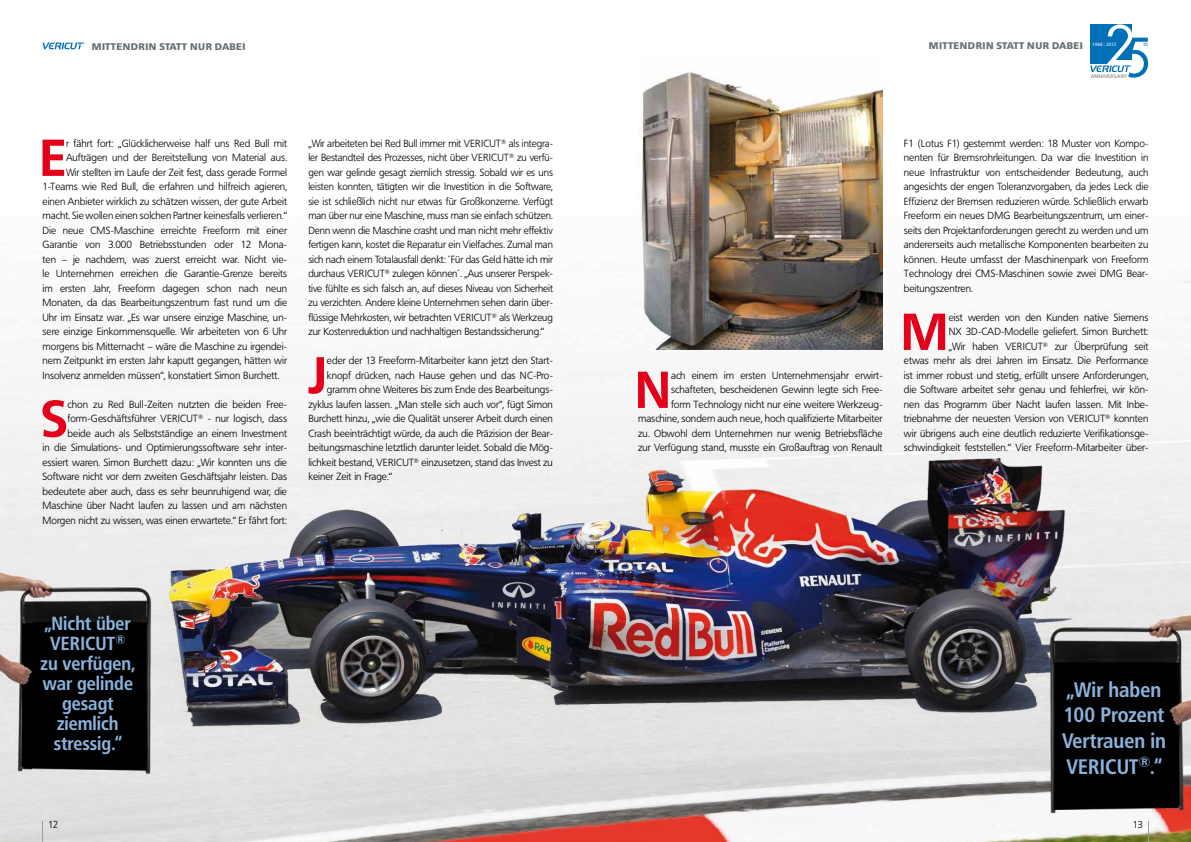
<style>
.page{position:relative;width:1191px;height:842px;background:#fff}
.page>*{position:absolute;margin:0;border:0;box-sizing:border-box;transform-origin:0 0}
.t1{font:700 51.3px "Frutiger BQ";color:#e2001a}
.t2{font:700 20.7px/25.6px "Frutiger Condensed BQ";color:#8ab2db}
.t3{font:700 18.7px/20px "Frutiger Condensed BQ";color:#8ab2db;text-align:center}
.t4{font:300 10.3px/14.5px "Frutiger BQ";color:#000;text-align:right}
.t5{font:300 10px "Frutiger BQ";color:#000}
.t6{font:900 9.6px "Frutiger BQ";letter-spacing:.03em;color:#677175}
.t7{font:5.3px "Myriad Pro";letter-spacing:.02em;color:#707172;scale:1.11 1}
.t8{font:5px "Myriad Pro";color:#fff}
.t9{font:5px "Myriad Pro";color:#0071b9}
</style>
<div class="page">
<img style="left:0;top:216px;width:665px;height:346px">
<img style="left:876px;top:215px;width:315px;height:382px">
<img style="left:665px;top:374px;width:211px;height:468px">
<img style="left:140px;top:562px;width:526px;height:280px">
<img style="left:875px;top:597px;width:175px;height:245px">
<img style="left:1050px;top:820px;width:141px;height:22px">
<svg style="left:1148px;top:820px;width:1px;height:22px"></svg>
<svg style="left:43px;top:43px;width:42px;height:6px"></svg>
<img style="left:639px;top:72px;width:243px;height:278px">
<svg style="left:1090px;top:24px;width:58px;height:54px"></svg>
<img style="left:0;top:557px;width:165px;height:224px">
<img style="left:1036px;top:596px;width:155px;height:224px">
<svg style="left:42px;top:820px;width:1px;height:22px"></svg>
<p class="t6" style="left:92px;top:41px;width:155px">MITTENDRIN STATT NUR DABEI</p>
<p class="t6" style="left:929px;top:40px;width:155px">MITTENDRIN STATT NUR DABEI</p>
<p class="t8" style="left:1092px;top:41px;width:26px">1988 : 2013</p>
<p class="t9" style="left:1143px;top:41px;width:6px">th</p>
<p class="t7" style="left:1090px;top:73px;width:34px">ANNIVERSARY</p>
<h1 class="t1" style="left:39px;top:127px;width:28px">E</h1>
<p class="t4" style="left:66px;top:136px;width:223px">r fährt fort: „Glücklicherweise half uns Red Bull mit</p>
<p class="t4" style="left:66px;top:151px;width:223px">Aufträgen und der Bereitstellung von Material aus.</p>
<p class="t4" style="left:66px;top:165px;width:223px">Wir stellten im Laufe der Zeit fest, dass gerade Formel</p>
<p class="t4" style="left:43px;top:180px;width:246px">1-Teams wie Red Bull, die erfahren und hilfreich agieren,</p>
<p class="t4" style="left:43px;top:194px;width:246px">einen Anbieter wirklich zu schätzen wissen, der gute Arbeit</p>
<p class="t4" style="left:43px;top:209px;width:246px">macht. Sie wollen einen solchen Partner keinesfalls verlieren.“</p>
<p class="t4" style="left:43px;top:223px;width:246px">Die neue CMS-Maschine erreichte Freeform mit einer</p>
<p class="t4" style="left:43px;top:238px;width:246px">Garantie von 3.000 Betriebsstunden oder 12 Mona-</p>
<p class="t4" style="left:43px;top:252px;width:246px">ten – je nachdem, was zuerst erreicht war. Nicht vie-</p>
<p class="t4" style="left:43px;top:267px;width:246px">le Unternehmen erreichen die Garantie-Grenze bereits</p>
<p class="t4" style="left:43px;top:281px;width:246px">im ersten Jahr, Freeform dagegen schon nach neun</p>
<p class="t4" style="left:43px;top:296px;width:246px">Monaten, da das Bearbeitungszentrum fast rund um die</p>
<p class="t4" style="left:43px;top:310px;width:246px">Uhr im Einsatz war. „Es war unsere einzige Maschine, un-</p>
<p class="t4" style="left:43px;top:325px;width:246px">sere einzige Einkommensquelle. Wir arbeiteten von 6 Uhr</p>
<p class="t4" style="left:43px;top:339px;width:246px">morgens bis Mitternacht – wäre die Maschine zu irgendei-</p>
<p class="t4" style="left:43px;top:354px;width:246px">nem Zeitpunkt im ersten Jahr kaputt gegangen, hätten wir</p>
<p class="t4" style="left:43px;top:368px;width:238px">Insolvenz anmelden müssen“, konstatiert Simon Burchett.</p>
<h1 class="t1" style="left:41px;top:388px;width:28px">S</h1>
<p class="t4" style="left:43px;top:397px;width:246px">chon zu Red Bull-Zeiten nutzten die beiden Free&shy;form-Geschäftsführer VERICUT<sup>®</sup> - nur logisch, dass beide auch als Selbstständige an einem Investment<br>in die Simulations- und Optimierungssoftware sehr inter&shy;essiert waren. Simon Burchett dazu: „Wir konnten uns die Software nicht vor dem zweiten Geschäftsjahr leisten. Das bedeutete aber auch, dass es sehr beunruhigend war, die Maschine über Nacht laufen zu lassen und am nächsten Morgen nicht zu wissen, was einen erwartete.“ Er fährt fort:</p>
<p class="t4" style="left:308px;top:136px;width:246px;text-align:justify">„Wir arbeiteten bei Red Bull immer mit VERICUT<sup>®</sup> als integra&shy;ler Bestandteil des Prozesses, nicht über VERICUT<sup>®</sup> zu verfü&shy;gen war gelinde gesagt ziemlich stressig. Sobald wir es uns leisten konnten, tätigten wir die Investition in die Software, sie ist schließlich nicht nur etwas für Großkonzerne. Verfügt man über nur eine Maschine, muss man sie einfach schützen.<br>Denn wenn die Maschine crasht und man nicht mehr effektiv fertigen kann, kostet die Reparatur ein Vielfaches. Zumal man sich nach einem Totalausfall denkt: ´Für das Geld hätte ich mir durchaus VERICUT<sup>®</sup> zulegen können´. „Aus unserer Perspek&shy;tive fühlte es sich falsch an, auf dieses Niveau von Sicherheit zu verzichten. Andere kleine Unternehmen sehen darin über&shy;flüssige Mehrkosten, wir betrachten VERICUT<sup>®</sup> als Werkzeug zur Kostenreduktion und nachhaltigen Bestandssicherung.“</p>
<h1 class="t1" style="left:308px;top:345px;width:21px">J</h1>
<p class="t4" style="left:327px;top:354px;width:227px">eder der 13 Freeform-Mitarbeiter kann jetzt den Start-</p>
<p class="t4" style="left:327px;top:368px;width:227px">knopf drücken, nach Hause gehen und das NC-Pro-</p>
<p class="t4" style="left:327px;top:383px;width:227px">gramm ohne Weiteres bis zum Ende des Bearbeitungs-</p>
<p class="t4" style="left:308px;top:397px;width:246px">zyklus laufen lassen. „Man stelle sich auch vor“, fügt Simon</p>
<p class="t4" style="left:308px;top:412px;width:246px">Burchett hinzu, „wie die Qualität unserer Arbeit durch einen</p>
<p class="t4" style="left:308px;top:426px;width:246px">Crash beeinträchtigt würde, da auch die Präzision der Bear-</p>
<p class="t4" style="left:308px;top:441px;width:246px">beitungsmaschine letztlich darunter leidet. Sobald die Mög-</p>
<p class="t4" style="left:308px;top:455px;width:246px">lichkeit bestand, VERICUT<sup>®</sup> einzusetzen, stand das Invest zu</p>
<p class="t4" style="left:308px;top:470px;width:85px">keiner Zeit in Frage.“</p>
<h3 class="t3" style="left:41px;top:614px;width:96px">„Nicht über<br>VERICUT<sup>® </sup>zu verfügen, war gelinde gesagt ziemlich stressig.“</h3>
<p class="t5" style="left:48px;top:818px;width:12px">12</p>
<p class="t4" style="left:638px;top:368px;width:246px">ach einem im ersten Unternehmensjahr erwirt&shy;schafteten, bescheidenen Gewinn legte sich Free-<br>form Technology nicht nur eine weitere Werkzeug&shy;maschine, sondern auch neue, hoch qualifizierte Mitarbeiter zu. Obwohl dem Unternehmen nur wenig Betriebsfläche zur Verfügung stand, musste ein Großauftrag von Renault</p>
<h1 class="t1" style="left:635px;top:359px;width:38px">N</h1>
<p class="t4" style="left:904px;top:136px;width:246px;text-align:justify">F1 (Lotus F1) gestemmt werden: 18 Muster von Kompo&shy;nenten für Bremsrohrleitungen. Da war die Investition in neue Infrastruktur von entscheidender Bedeutung, auch angesichts der engen Toleranzvorgaben, da jedes Leck die Effizienz der Bremsen reduzieren würde. Schließlich erwarb Freeform ein neues DMG Bearbeitungszentrum, um einer&shy;seits den Projektanforderungen gerecht zu werden und um andererseits auch metallische Komponenten bearbeiten zu können. Heute umfasst der Maschinenpark von Freeform Technology drei CMS-Maschinen sowie zwei DMG Bear&shy;beitungszentren.</p>
<h1 class="t1" style="left:900px;top:301px;width:50px">M</h1>
<p class="t4" style="left:904px;top:310px;width:246px">eist werden von den Kunden native Siemens<br>NX 3D-CAD-Modelle geliefert. Simon Burchett:<br>„Wir haben VERICUT<sup>®</sup> zur Überprüfung seit<br>etwas mehr als drei Jahren im Einsatz. Die Performance ist immer robust und stetig, erfüllt unsere Anforderungen, die Software arbeitet sehr genau und fehlerfrei, wir kön&shy;nen das Programm über Nacht laufen lassen. Mit Inbe&shy;triebnahme der neuesten Version von VERICUT<sup>®</sup> konnten wir übrigens auch eine deutlich reduzierte Verifikationsge&shy;schwindigkeit feststellen.“ Vier Freeform-Mitarbeiter über-</p>
<h2 class="t2" style="left:1062px;top:676px;width:105px">„Wir haben<br>100 Prozent<br>Vertrauen in<br>VERICUT<sup>®</sup>.“</h2>
<p class="t5" style="left:1132px;top:818px;width:12px">13</p>
</div>
